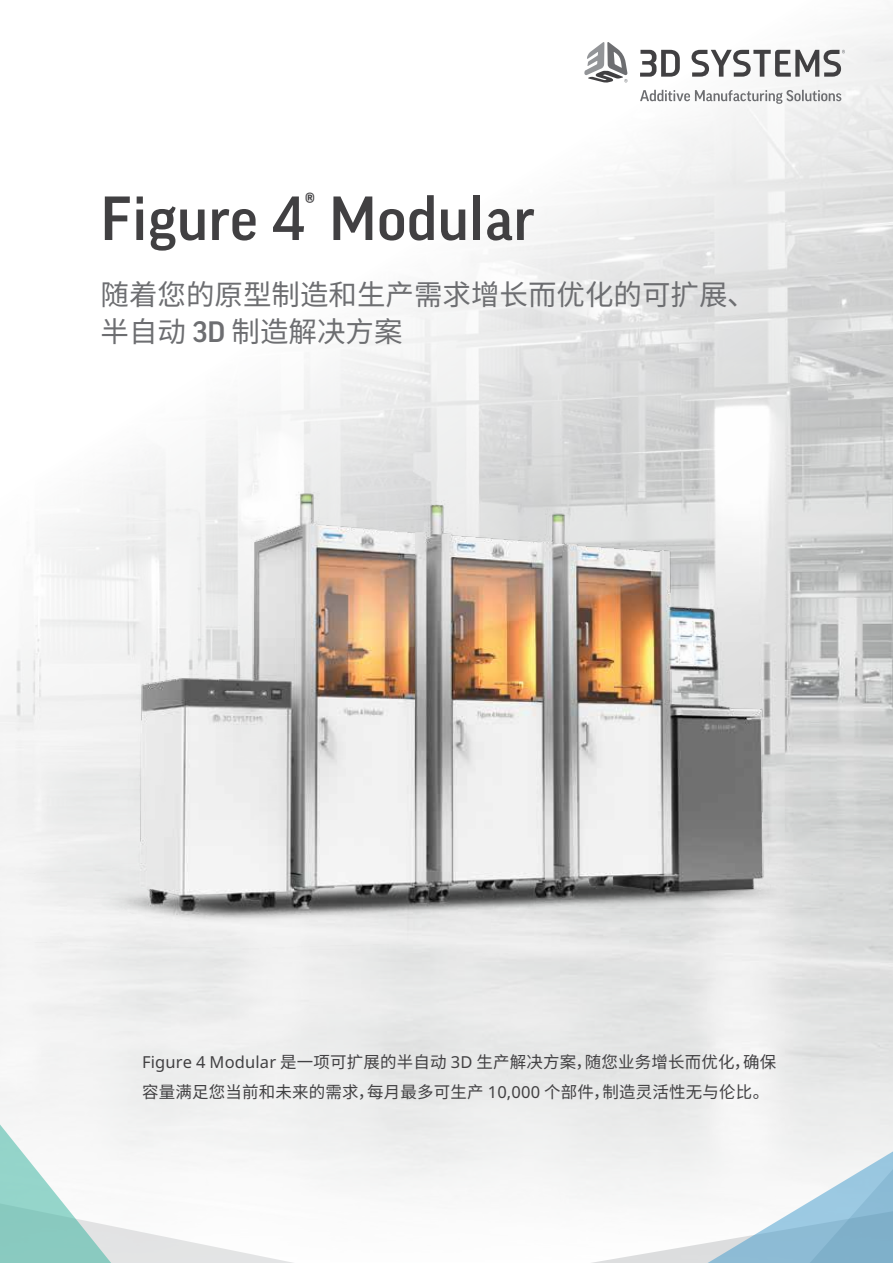
<style>
.page{position:relative;width:893px;height:1263px;background:#fff}
.page>*{position:absolute;margin:0;border:0;box-sizing:border-box;transform-origin:0 0}
.t1{font:500 60px "Good Pro";letter-spacing:.01em;color:#414042}
.t2{font:28.5px/37.5px "Noto Sans CJ Ksc";color:#6d6e71}
.t3{font:16.5px/30px "Noto Sans CJ Ksc";letter-spacing:.01em;color:#414042}
.s1{font-family:"Good Pro";font-weight:500}
.s2{font-family:"Noto Sans"}
</style>
<div class="page">
<img style="left:16px;top:14px;width:877px;height:669px">
<div style="left:0;top:683px;width:893px;height:580px;background:#eff0f0"></div>
<div style="left:199px;top:1172px;width:306px;height:91px;background:#fbfbfb"></div>
<svg style="left:34px;top:1153px;width:165px;height:110px;fill:#f8f8f8"></svg>
<svg style="left:1px;top:1051px;width:33px;height:212px"></svg>
<svg style="left:505px;top:1006px;width:178px;height:257px"></svg>
<svg style="left:683px;top:1006px;width:210px;height:257px"></svg>
<img style="left:20px;top:370px;width:873px;height:636px">
<svg style="left:640px;top:90px;width:201px;height:14px"></svg>
<svg style="left:640px;top:50px;width:40px;height:27px"></svg>
<svg style="left:691px;top:50px;width:154px;height:27px"></svg>
<svg style="left:584px;top:42px;width:44px;height:41px"></svg>
<h1 class="t1" style="left:100px;top:184px;width:436px">Figure 4<sup>®</sup> Modular</h1>
<h2 class="t2" style="left:100px;top:276px;width:657px">随着您的原型制造和生产需求增长而优化的可扩展、半自动 <span class="s1">3D</span> 制造解决方案</h2>
<p class="t3" style="left:142px;top:1048px;width:636px"><span class="s2">Figure 4 Modular</span> 是一项可扩展的半自动 <span class="s2">3D</span> 生产解决方案，随您业务增长而优化，确保容量满足您当前和未来的需求，每月最多可生产 <span class="s2">10,000</span> 个部件，制造灵活性无与伦比。</p>
</div>
